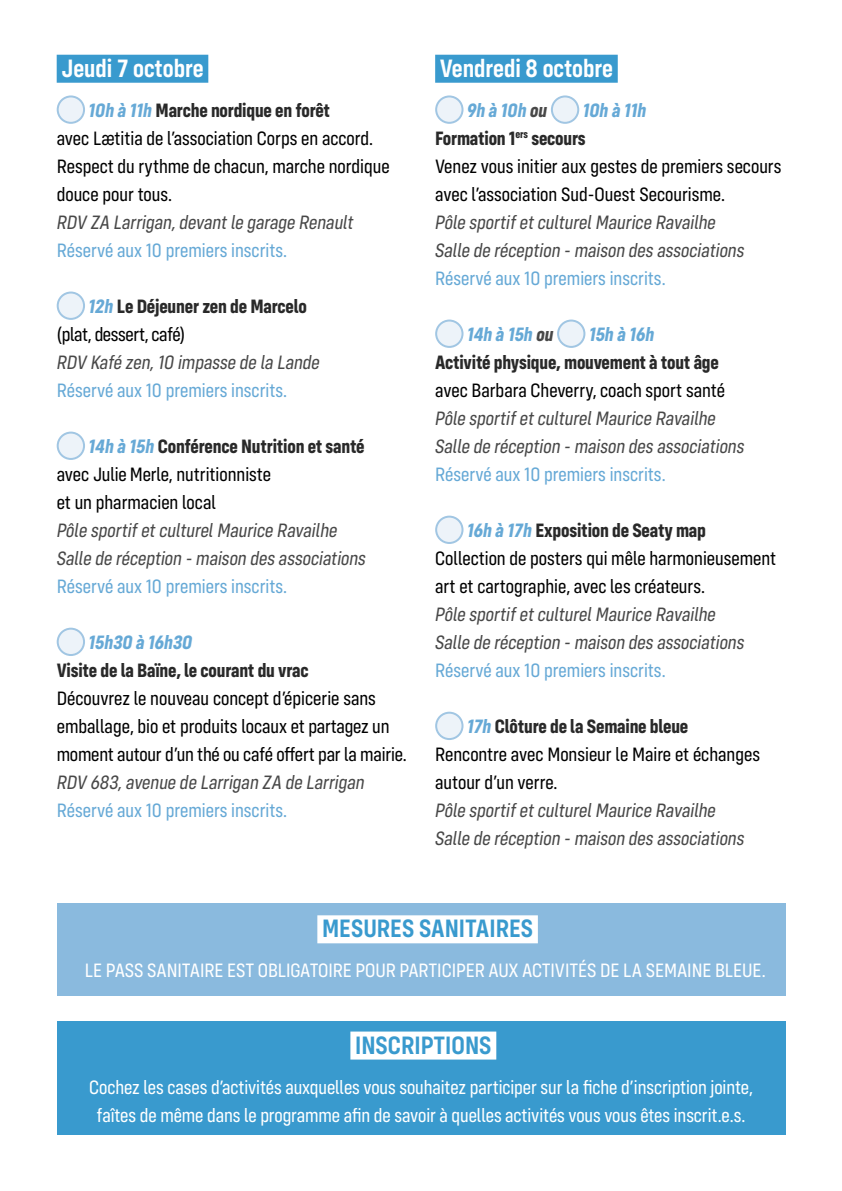
<style>
.page{position:relative;width:842px;height:1191px;background:#fff}
.page>*{position:absolute;margin:0;border:0;box-sizing:border-box;transform-origin:0 0}
.t1{font:600 26px "Config Condensed";color:#399ace}
.t2{font:600 26px "Config Condensed";color:#fff}
.t3{font:20px/28px "Config Condensed";color:#000}
.t4{font:italic 20px/28px "Config Condensed";color:#484848}
.t5{font:20px/28px "Config Condensed";letter-spacing:-.005em;color:#fff;text-align:center}
.t6{font:20px "Config Condensed";color:#66a9d6}
.t7{font:700 20px/28px "Config Condensed";letter-spacing:-.01em;color:#292929}
.t8{font:italic 700 20px "Config Condensed";color:#66a9d6}
.s1{font-weight:700;font-style:italic;color:#66a9d6}
.s2{font-weight:700;color:#292929}
.s3{font-style:italic;color:#66a9d6}
.s4{font-weight:400;color:#000}
.s5{color:#484848}
</style>
<div class="page">
<div style="left:57px;top:1020px;width:728px;height:114px;background:#399ace"></div>
<div style="left:350px;top:1031px;width:146px;height:28px;background:#fff"></div>
<div style="left:57px;top:903px;width:728px;height:93px;background:#8abade"></div>
<div style="left:317px;top:915px;width:221px;height:28px;background:#fff"></div>
<div style="left:57px;top:55px;width:151px;height:28px;background:#399ace"></div>
<div style="left:58px;top:96px;width:26px;height:27px;background:#edf3f9;border-radius:50%"></div>
<div style="left:57px;top:95px;width:28px;height:29px;border:2px solid #a1c6e3;border-radius:50%"></div>
<div style="left:58px;top:292px;width:26px;height:27px;background:#edf3f9;border-radius:50%"></div>
<div style="left:57px;top:291px;width:28px;height:29px;border:2px solid #a1c6e3;border-radius:50%"></div>
<div style="left:58px;top:432px;width:26px;height:27px;background:#edf3f9;border-radius:50%"></div>
<div style="left:57px;top:431px;width:28px;height:29px;border:2px solid #a1c6e3;border-radius:50%"></div>
<div style="left:58px;top:628px;width:26px;height:27px;background:#edf3f9;border-radius:50%"></div>
<div style="left:57px;top:627px;width:28px;height:29px;border:2px solid #a1c6e3;border-radius:50%"></div>
<div style="left:435px;top:55px;width:183px;height:28px;background:#399ace"></div>
<div style="left:436px;top:96px;width:26px;height:27px;background:#edf3f9;border-radius:50%"></div>
<div style="left:435px;top:95px;width:28px;height:29px;border:2px solid #a1c6e3;border-radius:50%"></div>
<div style="left:552px;top:96px;width:26px;height:27px;background:#edf3f9;border-radius:50%"></div>
<div style="left:551px;top:95px;width:28px;height:29px;border:2px solid #a1c6e3;border-radius:50%"></div>
<div style="left:436px;top:320px;width:26px;height:27px;background:#edf3f9;border-radius:50%"></div>
<div style="left:435px;top:319px;width:28px;height:29px;border:2px solid #a1c6e3;border-radius:50%"></div>
<div style="left:558px;top:320px;width:26px;height:27px;background:#edf3f9;border-radius:50%"></div>
<div style="left:557px;top:319px;width:28px;height:29px;border:2px solid #a1c6e3;border-radius:50%"></div>
<div style="left:436px;top:516px;width:26px;height:27px;background:#edf3f9;border-radius:50%"></div>
<div style="left:435px;top:515px;width:28px;height:29px;border:2px solid #a1c6e3;border-radius:50%"></div>
<div style="left:436px;top:712px;width:26px;height:27px;background:#edf3f9;border-radius:50%"></div>
<div style="left:435px;top:711px;width:28px;height:29px;border:2px solid #a1c6e3;border-radius:50%"></div>
<h1 class="t2" style="left:61px;top:53px;width:144px">Jeudi 7 octobre</h1>
<p class="t3" style="left:57px;top:96px;width:334px;text-indent:32px"><span class="s1">10h à 11h</span> <span class="s2">Marche nordique en forêt<br></span>avec Lætitia de l’association Corps en accord.<br>Respect du rythme de chacun, marche nordique douce pour tous.</p>
<p class="t4" style="left:57px;top:208px;width:298px">RDV ZA Larrigan, devant le garage Renault</p>
<p class="t6" style="left:57px;top:239px;width:232px">Réservé aux 10 premiers inscrits.</p>
<p class="t7" style="left:57px;top:292px;width:252px;text-indent:32px"><span class="s3">12h</span> Le Déjeuner zen de Marcelo <span class="s4">(plat, dessert, café)</span></p>
<p class="t4" style="left:57px;top:348px;width:265px">RDV Kafé zen, 10 impasse de la Lande</p>
<p class="t6" style="left:57px;top:379px;width:232px">Réservé aux 10 premiers inscrits.</p>
<p class="t3" style="left:57px;top:432px;width:309px;text-indent:32px"><span class="s1">14h à 15h</span> <span class="s2">Conférence Nutrition et santé </span>avec Julie Merle, nutritionniste<br>et un pharmacien local</p>
<p class="t4" style="left:57px;top:516px;width:311px">Pôle sportif et culturel Maurice Ravailhe<br>Salle de réception - maison des associations</p>
<p class="t6" style="left:57px;top:575px;width:232px">Réservé aux 10 premiers inscrits.</p>
<p class="t8" style="left:89px;top:630px;width:105px">15h30 à 16h30</p>
<p class="t7" style="left:57px;top:656px;width:253px">Visite de la Baïne, le courant du vrac</p>
<p class="t3" style="left:57px;top:684px;width:352px">Découvrez le nouveau concept d’épicerie sans emballage, bio et produits locaux et partagez un moment autour d’un thé ou café offert par la mairie.</p>
<p class="t4" style="left:57px;top:768px;width:309px">RDV 683, avenue de Larrigan ZA de Larrigan</p>
<p class="t6" style="left:57px;top:799px;width:232px">Réservé aux 10 premiers inscrits.</p>
<h1 class="t2" style="left:440px;top:53px;width:175px">Vendredi 8 octobre</h1>
<p class="t8" style="left:467px;top:98px;width:82px">9h à 10h <span class="s5">ou</span></p>
<p class="t3" style="left:435px;top:96px;width:348px;text-indent:148px"><span class="s1">10h à 11h<br></span><span class="s2">Formation 1</span><sup>ers</sup> <span class="s2">secours<br></span>Venez vous initier aux gestes de premiers secours avec l’association Sud-Ouest Secourisme.</p>
<p class="t4" style="left:435px;top:208px;width:311px">Pôle sportif et culturel Maurice Ravailhe<br>Salle de réception - maison des associations</p>
<p class="t6" style="left:435px;top:267px;width:232px">Réservé aux 10 premiers inscrits.</p>
<p class="t8" style="left:467px;top:322px;width:88px">14h à 15h <span class="s5">ou</span></p>
<p class="t8" style="left:589px;top:322px;width:67px">15h à 16h</p>
<p class="t7" style="left:435px;top:348px;width:285px">Activité physique, mouvement à tout âge</p>
<p class="t3" style="left:435px;top:376px;width:291px">avec Barbara Cheverry, coach sport santé</p>
<p class="t4" style="left:435px;top:404px;width:311px">Pôle sportif et culturel Maurice Ravailhe<br>Salle de réception - maison des associations</p>
<p class="t6" style="left:435px;top:463px;width:232px">Réservé aux 10 premiers inscrits.</p>
<p class="t3" style="left:435px;top:516px;width:343px;text-indent:32px"><span class="s1">16h à 17h</span> <span class="s2">Exposition de Seaty map<br></span>Collection de posters qui mêle harmonieusement art et cartographie, avec les créateurs.</p>
<p class="t4" style="left:435px;top:600px;width:311px">Pôle sportif et culturel Maurice Ravailhe<br>Salle de réception - maison des associations</p>
<p class="t6" style="left:435px;top:659px;width:232px">Réservé aux 10 premiers inscrits.</p>
<p class="t3" style="left:435px;top:712px;width:326px;text-indent:32px"><span class="s1">17h</span> <span class="s2">Clôture de la Semaine bleue<br></span>Rencontre avec Monsieur le Maire et échanges autour d’un verre.</p>
<p class="t4" style="left:435px;top:796px;width:311px">Pôle sportif et culturel Maurice Ravailhe<br>Salle de réception - maison des associations</p>
<h1 class="t1" style="left:322px;top:913px;width:213px">MESURES SANITAIRES</h1>
<p class="t5" style="left:85px;top:956px;width:682px">LE PASS SANITAIRE EST OBLIGATOIRE POUR PARTICIPER AUX ACTIVITÉS DE LA SEMAINE BLEUE.</p>
<h1 class="t1" style="left:355px;top:1030px;width:138px">INSCRIPTIONS</h1>
<p class="t5" style="left:89px;top:1073px;width:665px">Cochez les cases d’activités auxquelles vous souhaitez participer sur la fiche d’inscription jointe, faîtes de même dans le programme afin de savoir à quelles activités vous vous êtes inscrit.e.s.</p>
</div>
